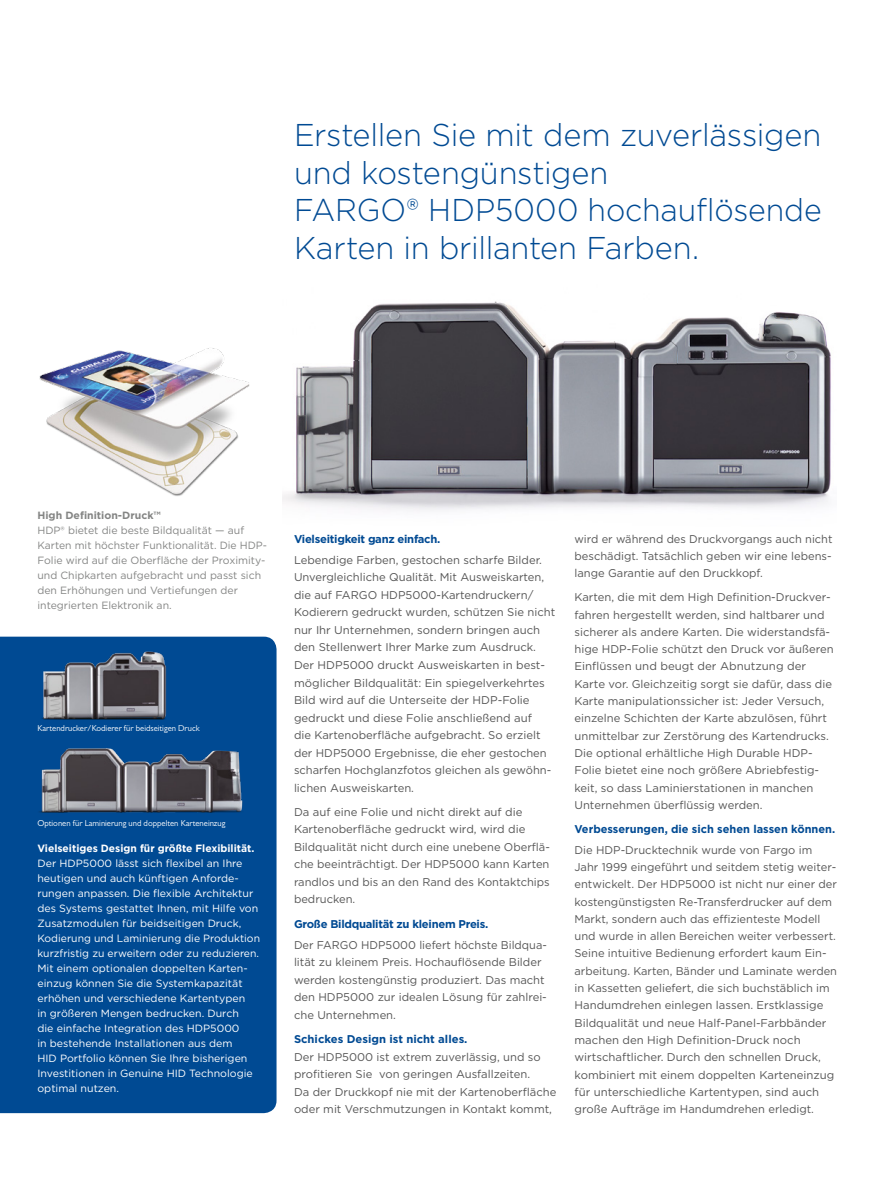
<style>
.page{position:relative;width:891px;height:1188px;background:#fff}
.page>*{position:absolute;margin:0;border:0;box-sizing:border-box;transform-origin:0 0}
.t1{font:300 31.5px/37.5px "Gotham";letter-spacing:-.01em;color:#004a93}
.Body_paragraph{font:11.25px/17.2px "Gotham";color:#565656}
.Pargraph_header{font:700 11.25px "Gotham";letter-spacing:-.015em;color:#004a93}
.caption_flush_left_p{font:10.5px/15px "Gotham";color:#fff}
.caption_flush_left_p-2{font:10.5px/15px "Gotham";color:#848584}
.caption_flush_left_p-3{font:8.55px "Gill Sans MT Pro";color:#fff}
.s1{font-weight:700}
</style>
<div class="page">
<div style="left:0;top:637px;width:277px;height:476px;background:#004a93"></div>
<img style="left:283px;top:301px;width:548px;height:210px">
<img style="left:39px;top:348px;width:211px;height:148px">
<img style="left:37px;top:651px;width:134px;height:81px">
<img style="left:37px;top:737px;width:208px;height:83px">
<p class="t1" style="left:294px;top:115px;width:529px">Erstellen Sie mit dem zuverlässigen und kostengünstigen<br>FARGO® HDP5000 hochauflösende<br>Karten in brillanten Farben.</p>
<p class="caption_flush_left_p-2" style="left:37px;top:508px;width:231px"><span class="s1">High Definition-Druck™<br></span>HDP® bietet die beste Bildqualität — auf Karten mit höchster Funktionalität. Die HDP-Folie wird auf die Oberfläche der Proximity&shy;und Chipkarten aufgebracht und passt sich den Erhöhungen und Vertiefungen der integrierten Elektronik an.</p>
<p class="caption_flush_left_p-3" style="left:37px;top:723px;width:164px">Kartendrucker/Kodierer für beidseitigen Druck</p>
<p class="caption_flush_left_p-3" style="left:37px;top:818px;width:189px">Optionen für Laminierung und doppelten Karteneinzug</p>
<p class="caption_flush_left_p" style="left:37px;top:841px;width:224px"><span class="s1">Vielseitiges Design für größte Flexibilität.<br></span>Der HDP5000 lässt sich flexibel an Ihre heutigen und auch künftigen Anforde&shy;rungen anpassen. Die flexible Architektur des Systems gestattet Ihnen, mit Hilfe von Zusatzmodulen für beidseitigen Druck, Kodierung und Laminierung die Produktion kurzfristig zu erweitern oder zu reduzieren.<br>Mit einem optionalen doppelten Karten&shy;einzug können Sie die Systemkapazität erhöhen und verschiedene Kartentypen<br>in größeren Mengen bedrucken. Durch<br>die einfache Integration des HDP5000<br>in bestehende Installationen aus dem<br>HID Portfolio können Sie Ihre bisherigen Investitionen in Genuine HID Technologie optimal nutzen.</p>
<p class="Pargraph_header" style="left:294px;top:531px;width:148px">Vielseitigkeit ganz einfach.</p>
<p class="Body_paragraph" style="left:294px;top:551px;width:263px">Lebendige Farben, gestochen scharfe Bilder.<br>Unvergleichliche Qualität. Mit Ausweiskarten, die auf FARGO HDP5000-Kartendruckern/ Kodierern gedruckt wurden, schützen Sie nicht nur Ihr Unternehmen, sondern bringen auch den Stellenwert Ihrer Marke zum Ausdruck.<br>Der HDP5000 druckt Ausweiskarten in best&shy;möglicher Bildqualität: Ein spiegelverkehrtes Bild wird auf die Unterseite der HDP-Folie gedruckt und diese Folie anschließend auf<br>die Kartenoberfläche aufgebracht. So erzielt der HDP5000 Ergebnisse, die eher gestochen scharfen Hochglanzfotos gleichen als gewöhn&shy;lichen Ausweiskarten.</p>
<p class="Body_paragraph" style="left:294px;top:803px;width:257px">Da auf eine Folie und nicht direkt auf die Kartenoberfläche gedruckt wird, wird die Bildqualität nicht durch eine unebene Oberflä&shy;che beeinträchtigt. Der HDP5000 kann Karten randlos und bis an den Rand des Kontaktchips bedrucken.</p>
<p class="Pargraph_header" style="left:294px;top:916px;width:196px">Große Bildqualität zu kleinem Preis.</p>
<p class="Body_paragraph" style="left:294px;top:936px;width:254px">Der FARGO HDP5000 liefert höchste Bildqua&shy;lität zu kleinem Preis. Hochauflösende Bilder werden kostengünstig produziert. Das macht den HDP5000 zur idealen Lösung für zahlrei&shy;che Unternehmen.</p>
<p class="Pargraph_header" style="left:294px;top:1032px;width:175px">Schickes Design ist nicht alles.</p>
<p class="Body_paragraph" style="left:294px;top:1048px;width:264px">Der HDP5000 ist extrem zuverlässig, und so profitieren Sie von geringen Ausfallzeiten.<br>Da der Druckkopf nie mit der Kartenoberfläche oder mit Verschmutzungen in Kontakt kommt,</p>
<p class="Body_paragraph" style="left:575px;top:530px;width:259px;text-align:justify">wird er während des Druckvorgangs auch nicht beschädigt. Tatsächlich geben wir eine lebens&shy;lange Garantie auf den Druckkopf.</p>
<p class="Body_paragraph" style="left:575px;top:588px;width:261px">Karten, die mit dem High Definition-Druckver&shy;fahren hergestellt werden, sind haltbarer und sicherer als andere Karten. Die widerstandsfä&shy;hige HDP-Folie schützt den Druck vor äußeren Einflüssen und beugt der Abnutzung der Karte vor. Gleichzeitig sorgt sie dafür, dass die Karte manipulationssicher ist: Jeder Versuch, einzelne Schichten der Karte abzulösen, führt unmittelbar zur Zerstörung des Kartendrucks.<br>Die optional erhältliche High Durable HDP-Folie bietet eine noch größere Abriebfestig&shy;keit, so dass Laminierstationen in manchen Unternehmen überflüssig werden.</p>
<p class="Pargraph_header" style="left:575px;top:821px;width:262px">Verbesserungen, die sich sehen lassen können.</p>
<p class="Body_paragraph" style="left:575px;top:841px;width:264px">Die HDP-Drucktechnik wurde von Fargo im Jahr 1999 eingeführt und seitdem stetig weiter&shy;entwickelt. Der HDP5000 ist nicht nur einer der kostengünstigsten Re-Transferdrucker auf dem Markt, sondern auch das effizienteste Modell und wurde in allen Bereichen weiter verbessert.<br>Seine intuitive Bedienung erfordert kaum Ein&shy;arbeitung. Karten, Bänder und Laminate werden in Kassetten geliefert, die sich buchstäblich im Handumdrehen einlegen lassen. Erstklassige Bildqualität und neue Half-Panel-Farbbänder machen den High Definition-Druck noch wirtschaftlicher. Durch den schnellen Druck, kombiniert mit einem doppelten Karteneinzug für unterschiedliche Kartentypen, sind auch große Aufträge im Handumdrehen erledigt.</p>
</div>
